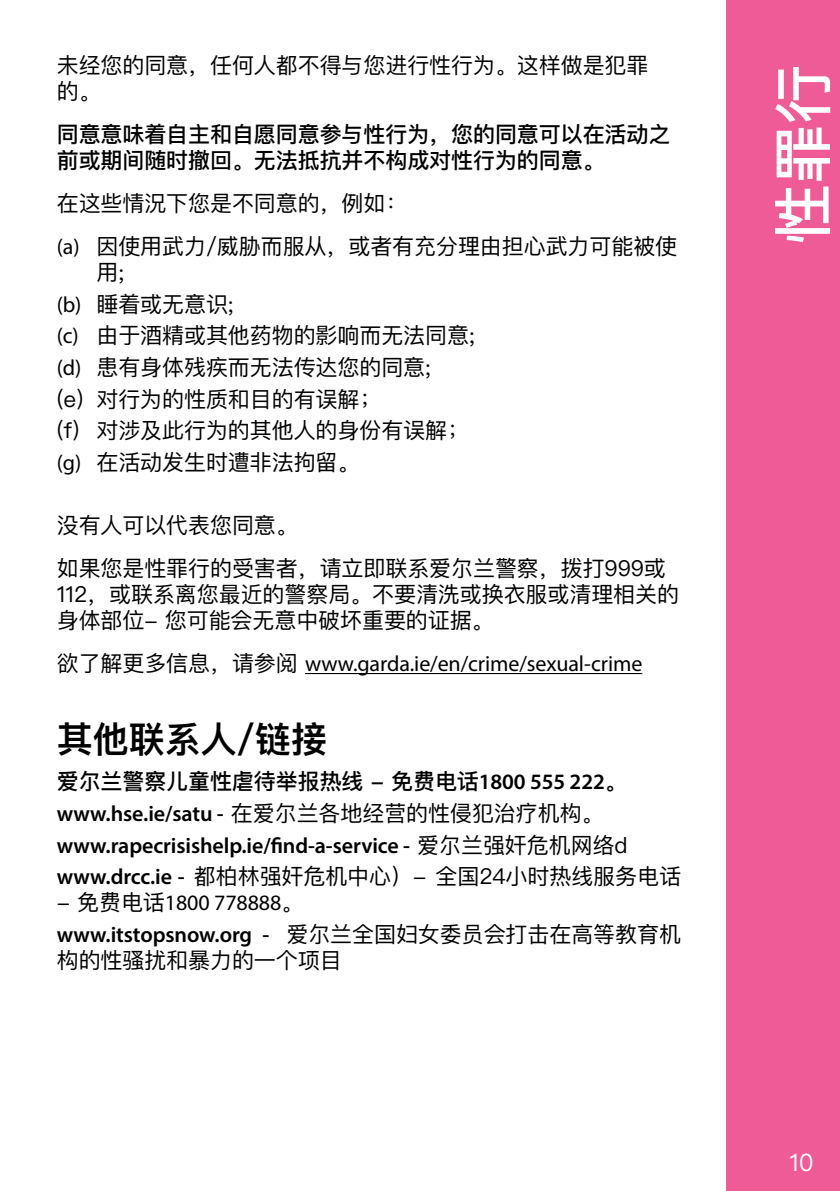
<style>
.page{position:relative;width:840px;height:1191px;background:#fff}
.page>*{position:absolute;margin:0;border:0;box-sizing:border-box;transform-origin:0 0}
.t1{font:500 60px "Ping Fang SC";color:#fff}
.t2{font:600 36px "Ping Fang SC";color:#000}
.t3{font:24px "Ping Fang SC";color:#fff}
.t4{font:22px/31.6px "Ping Fang SC";letter-spacing:-.005em;color:#000}
.t5{font:600 22px/31.6px "Myriad Pro";letter-spacing:-.005em;color:#000}
.t6{font:500 22px/26px "Ping Fang SC";letter-spacing:-.005em;color:#000}
.t7{font:22px "Myriad Pro";letter-spacing:-.005em;color:#000}
.s1{font-family:"Myriad Pro"}
.s2{font-family:"Ping Fang SC"}
.s3{font-family:"Ping Fang SC";font-weight:500}
.s4{font-family:"Ping Fang SC";font-weight:400}
.s5{font-family:"Myriad Pro";font-weight:600}
</style>
<div class="page">
<div style="left:726px;top:0;width:113px;height:1191px;background:#ef5b94"></div>
<hr style="left:305px;top:673px;width:337px;height:1px;background:#000">
<p class="t4" style="left:57px;top:52px;width:593px;line-height:26px">未经您的同意，任何人都不得与您进行性行为。这样做是犯罪的。</p>
<p class="t6" style="left:57px;top:121px;width:615px">同意意味着自主和自愿同意参与性行为，您的同意可以在活动之前或期间随时撤回。无法抵抗并不构成对性行为的同意。</p>
<p class="t4" style="left:57px;top:181px;width:621px;line-height:43px">在这些情況下您是不同意的，例如：<br><span class="s1">(a)</span> 因使用武力/威胁而服从，或者有充分理由担心武力可能被使</p>
<p class="t4" style="left:57px;top:256px;width:419px;text-indent:40px">用;<br><span class="s1">(b)</span> 睡着或无意识;<br><span class="s1">(c)</span> 由于酒精或其他药物的影响而无法同意; <span class="s1">(d)</span> 患有身体残疾而无法传达您的同意;<br>(e) 对行为的性质和目的有误解；<br>(f) 对涉及此行为的其他人的身份有误解；<span class="s1">(g)</span> 在活动发生时遭非法拘留。</p>
<p class="t4" style="left:57px;top:504px;width:610px;line-height:43px">没有人可以代表您同意。<br>如果您是性罪行的受害者，请立即联系爱尔兰警察，拨打999或</p>
<p class="t4" style="left:57px;top:581px;width:623px;line-height:26px">112，或联系离您最近的警察局。不要清洗或换衣服或清理相关的身体部位- 您可能会无意中破坏重要的证据。</p>
<p class="t7" style="left:57px;top:652px;width:586px"><span class="s2">欲了解更多信息，请参阅</span> www.garda.ie/en/crime/sexual-crime</p>
<h2 class="t2" style="left:57px;top:717px;width:272px">其他联系人/链接</h2>
<p class="t5" style="left:57px;top:765px;width:571px"><span class="s3">爱尔兰警察儿童性虐待举报热线 - 免费电话</span>1800 555 222<span class="s3">。</span>www.hse.ie/satu - <span class="s4">在爱尔兰各地经营的性侵犯治疗机构。</span></p>
<p class="t5" style="left:57px;top:829px;width:572px">www.rapecrisishelp.ie/find-a-service - <span class="s4">爱尔兰强奸危机网络d</span></p>
<p class="t4" style="left:57px;top:860px;width:625px"><span class="s5">www.drcc.ie -</span> 都柏林强奸危机中心）- 全国24小时热线服务电话</p>
<p class="t4" style="left:57px;top:886px;width:625px">- 免费电话<span class="s1">1800 778888</span>。<br><span class="s5">www.itstopsnow.org -</span> 爱尔兰全国妇女委员会打击在高等教育机</p>
<p class="t4" style="left:57px;top:944px;width:286px">构的性骚扰和暴力的一个项目</p>
<h1 class="t1" style="left:765px;top:244px;width:182px;rotate:-90deg">性罪行</h1>
<p class="t3" style="left:789px;top:1147px;width:26px">10</p>
</div>
